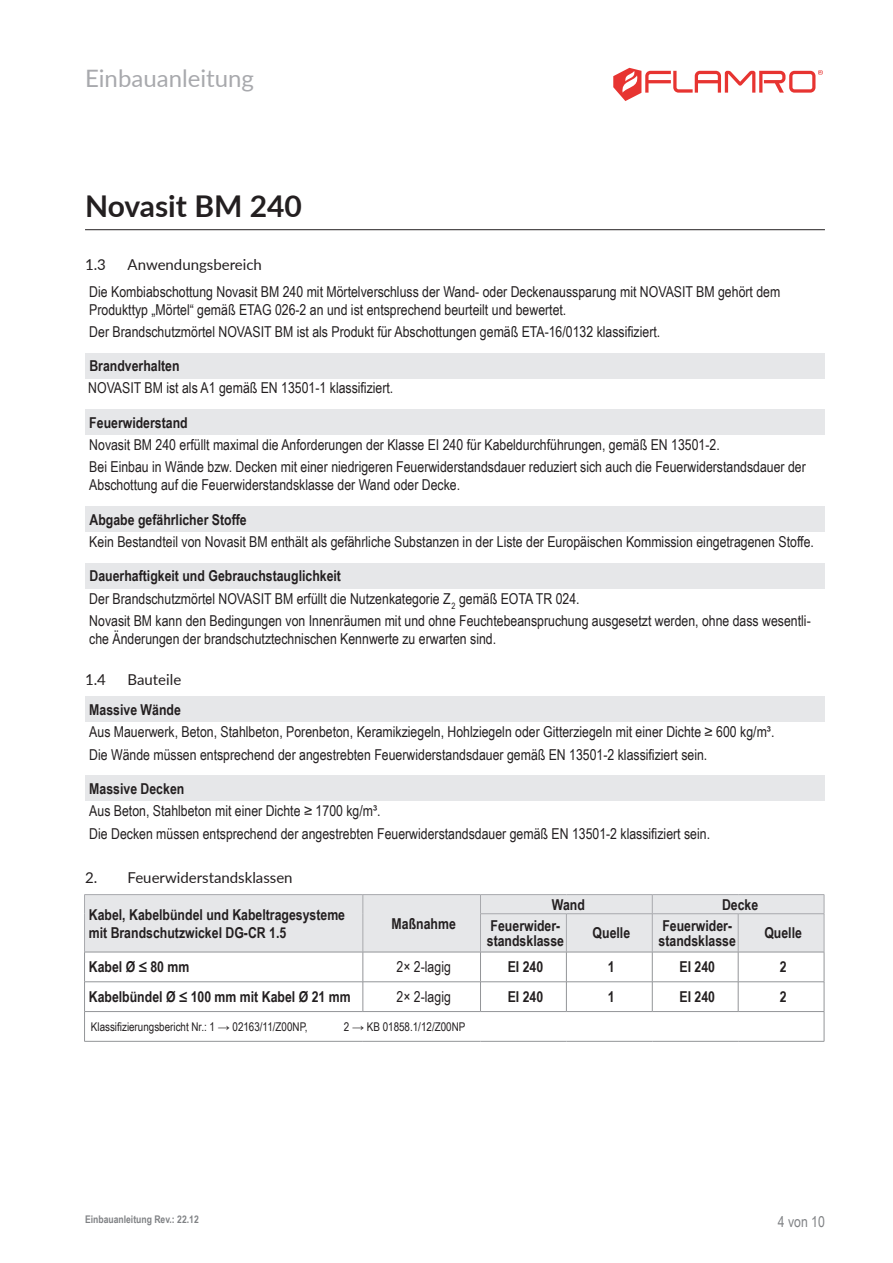
<style>
.page{position:relative;width:893px;height:1263px;background:#fff}
.page>*{position:absolute;margin:0;border:0;box-sizing:border-box;transform-origin:0 0}
.t1{font:700 30px "Lato";color:#231f20}
.t2{font:24px "Lato";color:#a8a9ad}
.p___Fließtext{font:15px/18px "Arial Narrow";color:#231f20}
.p___grauer_Balken_Te{font:700 15px "Arial Narrow";color:#231f20}
.p___Tabelle_Kopf_lin{font:700 15px/18px "Arial Narrow";color:#231f20}
.p___Tabelle_Kopf_mit{font:700 15px/15px "Arial Narrow";color:#231f20}
.t3{font:15px "Lato";color:#231f20}
.p___Tabellentext_mit{font:15px "Arial Narrow";color:#231f20}
.t4{font:15px "Arial Narrow";color:#808285}
.p___Fußnote_nummerie{font:12px "Arial Narrow";color:#231f20}
.t5{font:700 10.5px "Arial Narrow";color:#808285}
</style>
<div class="page">
<hr style="left:85px;top:229px;width:740px;height:1px;background:#231f20">
<div style="left:85px;top:353px;width:740px;height:25px;background:#e6e7e9"></div>
<div style="left:85px;top:506px;width:740px;height:26px;background:#e6e7e9"></div>
<div style="left:85px;top:563px;width:740px;height:26px;background:#e6e7e9"></div>
<div style="left:85px;top:409px;width:740px;height:26px;background:#e6e7e9"></div>
<div style="left:85px;top:697px;width:740px;height:25px;background:#e6e7e9"></div>
<div style="left:85px;top:776px;width:740px;height:25px;background:#e6e7e9"></div>
<hr style="left:363px;top:894px;width:117px;height:1px;background:#a8a9ad">
<hr style="left:84px;top:894px;width:279px;height:1px;background:#a8a9ad">
<hr style="left:480px;top:894px;width:86px;height:1px;background:#a8a9ad">
<hr style="left:566px;top:894px;width:86px;height:1px;background:#a8a9ad">
<hr style="left:652px;top:894px;width:86px;height:1px;background:#a8a9ad">
<hr style="left:738px;top:894px;width:86px;height:1px;background:#a8a9ad">
<hr style="left:84px;top:1041px;width:279px;height:1px;background:#939598">
<hr style="left:363px;top:1041px;width:117px;height:1px;background:#939598">
<hr style="left:480px;top:1041px;width:86px;height:1px;background:#939598">
<hr style="left:566px;top:1041px;width:86px;height:1px;background:#939598">
<hr style="left:652px;top:1041px;width:86px;height:1px;background:#939598">
<hr style="left:738px;top:1041px;width:86px;height:1px;background:#939598">
<svg style="left:84px;top:895px;width:741px;height:146px"></svg>
<svg style="left:613px;top:68px;width:210px;height:33px"></svg>
<h2 class="t2" style="left:85px;top:61px;width:170px">Einbauanleitung</h2>
<h1 class="t1" style="left:85px;top:184px;width:218px">Novasit BM 240</h1>
<p class="t3" style="left:85px;top:253px;width:22px">1.3</p>
<p class="t3" style="left:128px;top:253px;width:136px">Anwendungsbereich</p>
<p class="p___Fließtext" style="left:89px;top:282px;width:693px">Die Kombiabschottung Novasit BM 240 mit Mörtelverschluss der Wand- oder Deckenaussparung mit NOVASIT BM gehört dem<br>Produkttyp „Mörtel“ gemäß ETAG 026-2 an und ist entsprechend beurteilt und bewertet.</p>
<p class="p___Fließtext" style="left:89px;top:322px;width:572px">Der Brandschutzmörtel NOVASIT BM ist als Produkt für Abschottungen gemäß ETA-16/0132 klassifiziert.</p>
<p class="p___grauer_Balken_Te" style="left:89px;top:354px;width:92px">Brandverhalten</p>
<p class="p___Fließtext" style="left:88px;top:379px;width:307px">NOVASIT BM ist als A1 gemäß EN 13501-1 klassifiziert.</p>
<p class="p___grauer_Balken_Te" style="left:89px;top:411px;width:100px">Feuerwiderstand</p>
<p class="p___Fließtext" style="left:89px;top:435px;width:632px">Novasit BM 240 erfüllt maximal die Anforderungen der Klasse EI 240 für Kabeldurchführungen, gemäß EN 13501-2.</p>
<p class="p___Fließtext" style="left:89px;top:458px;width:718px">Bei Einbau in Wände bzw. Decken mit einer niedrigeren Feuerwiderstandsdauer reduziert sich auch die Feuerwiderstandsdauer der<br>Abschottung auf die Feuerwiderstandsklasse der Wand oder Decke.</p>
<p class="p___grauer_Balken_Te" style="left:90px;top:508px;width:159px">Abgabe gefährlicher Stoffe</p>
<p class="p___Fließtext" style="left:89px;top:532px;width:726px">Kein Bestandteil von Novasit BM enthält als gefährliche Substanzen in der Liste der Europäischen Kommission eingetragenen Stoffe.</p>
<p class="p___grauer_Balken_Te" style="left:90px;top:565px;width:253px">Dauerhaftigkeit und Gebrauchstauglichkeit</p>
<p class="p___Fließtext" style="left:89px;top:589px;width:492px">Der Brandschutzmörtel NOVASIT BM erfüllt die Nutzenkategorie Z<sub>2</sub> gemäß EOTA TR 024.</p>
<p class="p___Fließtext" style="left:89px;top:611px;width:723px">Novasit BM kann den Bedingungen von Innenräumen mit und ohne Feuchtebeanspruchung ausgesetzt werden, ohne dass wesentli&shy;che Änderungen der brandschutztechnischen Kennwerte zu erwarten sind.</p>
<p class="t3" style="left:85px;top:669px;width:22px">1.4</p>
<p class="t3" style="left:128px;top:669px;width:55px">Bauteile</p>
<p class="p___grauer_Balken_Te" style="left:89px;top:698px;width:93px">Massive Wände</p>
<p class="p___Fließtext" style="left:89px;top:722px;width:687px">Aus Mauerwerk, Beton, Stahlbeton, Porenbeton, Keramikziegeln, Hohlziegeln oder Gitterziegeln mit einer Dichte ≥ 600 kg/m³.</p>
<p class="p___Fließtext" style="left:89px;top:745px;width:620px">Die Wände müssen entsprechend der angestrebten Feuerwiderstandsdauer gemäß EN 13501-2 klassifiziert sein.</p>
<p class="p___grauer_Balken_Te" style="left:89px;top:777px;width:97px">Massive Decken</p>
<p class="p___Fließtext" style="left:89px;top:801px;width:293px">Aus Beton, Stahlbeton mit einer Dichte ≥ 1700 kg/m³.</p>
<p class="p___Fließtext" style="left:89px;top:824px;width:622px">Die Decken müssen entsprechend der angestrebten Feuerwiderstandsdauer gemäß EN 13501-2 klassifiziert sein.</p>
<p class="t3" style="left:85px;top:866px;width:209px">2. Feuerwiderstandsklassen</p>
<p class="p___Tabelle_Kopf_lin" style="left:89px;top:905px;width:258px">Kabel, Kabelbündel und Kabeltragesysteme mit Brandschutzwickel DG-CR 1.5</p>
<p class="p___Tabelle_Kopf_mit" style="left:392px;top:915px;width:66px">Maßnahme</p>
<p class="p___Tabelle_Kopf_mit" style="left:552px;top:896px;width:35px">Wand</p>
<p class="p___Tabelle_Kopf_mit" style="left:722px;top:896px;width:38px">Decke</p>
<p class="p___Tabelle_Kopf_mit" style="left:487px;top:917px;width:79px">Feuerwider&shy;standsklasse</p>
<p class="p___Tabelle_Kopf_mit" style="left:593px;top:925px;width:39px">Quelle</p>
<p class="p___Tabelle_Kopf_mit" style="left:659px;top:917px;width:79px">Feuerwider&shy;standsklasse</p>
<p class="p___Tabelle_Kopf_mit" style="left:764px;top:925px;width:39px">Quelle</p>
<p class="p___Tabelle_Kopf_lin" style="left:89px;top:957px;width:102px">Kabel Ø ≤ 80 mm</p>
<p class="p___Tabellentext_mit" style="left:397px;top:956px;width:56px">2× 2-lagig</p>
<p class="p___Tabelle_Kopf_mit" style="left:508px;top:959px;width:37px">EI 240</p>
<p class="p___Tabelle_Kopf_mit" style="left:608px;top:959px;width:8px">1</p>
<p class="p___Tabelle_Kopf_mit" style="left:679px;top:959px;width:37px">EI 240</p>
<p class="p___Tabelle_Kopf_mit" style="left:780px;top:959px;width:8px">2</p>
<p class="p___Tabelle_Kopf_lin" style="left:89px;top:987px;width:263px">Kabelbündel Ø ≤ 100 mm mit Kabel Ø 21 mm</p>
<p class="p___Tabellentext_mit" style="left:397px;top:986px;width:56px">2× 2-lagig</p>
<p class="p___Tabelle_Kopf_mit" style="left:508px;top:988px;width:37px">EI 240</p>
<p class="p___Tabelle_Kopf_mit" style="left:608px;top:988px;width:8px">1</p>
<p class="p___Tabelle_Kopf_mit" style="left:679px;top:988px;width:37px">EI 240</p>
<p class="p___Tabelle_Kopf_mit" style="left:780px;top:988px;width:8px">2</p>
<p class="p___Fußnote_nummerie" style="left:91px;top:1018px;width:218px">Klassifizierungsbericht Nr.: 1 → 02163/11/Z00NP,</p>
<p class="p___Fußnote_nummerie" style="left:344px;top:1018px;width:123px">2 → KB 01858.1/12/Z00NP</p>
<p class="t5" style="left:85px;top:1212px;width:115px">Einbauanleitung Rev.: 22.12</p>
<p class="t4" style="left:778px;top:1210px;width:49px">4 von 10</p>
</div>
